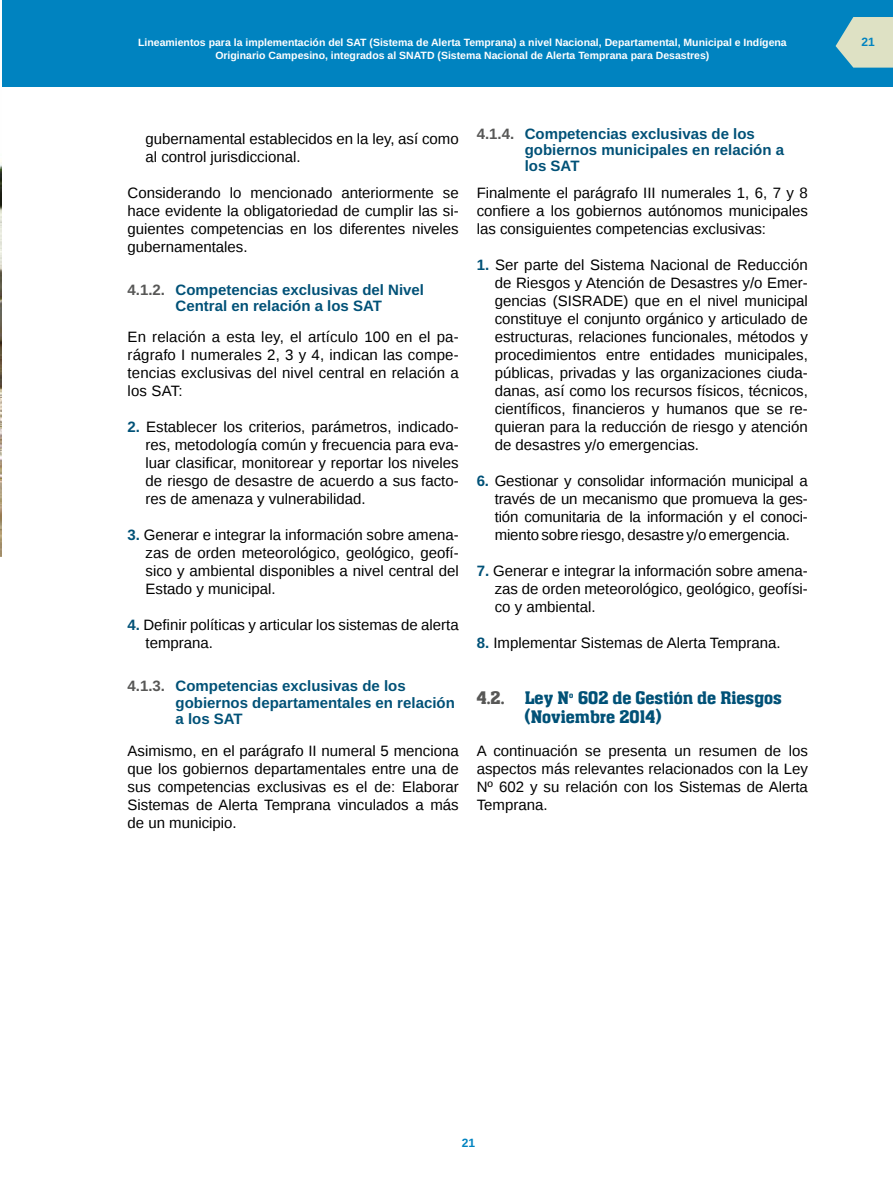
<style>
.page{position:relative;width:893px;height:1191px;background:#fff}
.page>*{position:absolute;margin:0;border:0;box-sizing:border-box;transform-origin:0 0}
.titulos_copy{font:18px/19.4px "aka Chen";color:#005177}
.listas{font:15px/18px "Liberation Sans";color:#000;text-align:justify}
.cuerpo{font:15px/18px "Liberation Sans";color:#000;text-align:justify}
.subtitulos{font:700 15px/16.2px "Liberation Sans";color:#005177}
.t1{font:700 12px "Liberation Sans";color:#0083c0}
.t2{font:700 10.5px/12.6px "Liberation Sans";color:#fff;text-align:center}
.s1{color:#575756}
.s2{font-weight:700;color:#005177}
</style>
<div class="page">
<div style="left:0;top:0;width:893px;height:87px;background:#0083c0"></div>
<svg style="left:836px;top:17px;width:57px;height:51px;background:#bbd2c3"></svg>
<img style="left:0;top:0;width:1px;height:556px">
<p class="t2" style="left:138px;top:36px;width:650px">Lineamientos para la implementación del SAT (Sistema de Alerta Temprana) a nivel Nacional, Departamental, Municipal e Indígena<br>Originario Campesino, integrados al SNATD (Sistema Nacional de Alerta Temprana para Desastres)</p>
<p class="t1" style="left:862px;top:34px;width:15px">21</p>
<p class="listas" style="left:146px;top:130px;width:315px">gubernamental establecidos en la ley, así como al control jurisdiccional.</p>
<p class="cuerpo" style="left:128px;top:184px;width:333px">Considerando lo mencionado anteriormente se hace evidente la obligatoriedad de cumplir las si&shy;guientes competencias en los diferentes niveles gubernamentales.</p>
<p class="subtitulos" style="left:128px;top:282px;width:298px;text-align:center"><span class="s1">4.1.2.</span> Competencias exclusivas del Nivel<br>Central en relación a los SAT</p>
<p class="cuerpo" style="left:128px;top:328px;width:333px">En relación a esta ley, el artículo 100 en el pa&shy;rágrafo I numerales 2, 3 y 4, indican las compe&shy;tencias exclusivas del nivel central en relación a los SAT:</p>
<p class="listas" style="left:146px;top:418px;width:315px;text-indent:-18px"><span class="s2">2.</span> Establecer los criterios, parámetros, indicado&shy;res, metodología común y frecuencia para eva&shy;luar clasificar, monitorear y reportar los niveles de riesgo de desastre de acuerdo a sus facto&shy;res de amenaza y vulnerabilidad.</p>
<p class="listas" style="left:146px;top:526px;width:315px;text-indent:-18px"><span class="s2">3.</span> Generar e integrar la información sobre amena&shy;zas de orden meteorológico, geológico, geofí&shy;sico y ambiental disponibles a nivel central del Estado y municipal.</p>
<p class="listas" style="left:146px;top:616px;width:315px;text-indent:-18px"><span class="s2">4.</span> Definir políticas y articular los sistemas de alerta temprana.</p>
<p class="subtitulos" style="left:176px;top:678px;width:281px;text-indent:-48px"><span class="s1">4.1.3.</span> Competencias exclusivas de los gobiernos departamentales en relación a los SAT</p>
<p class="cuerpo" style="left:128px;top:742px;width:333px">Asimismo, en el parágrafo II numeral 5 menciona que los gobiernos departamentales entre una de sus competencias exclusivas es el de: Elaborar Sistemas de Alerta Temprana vinculados a más de un municipio.</p>
<p class="subtitulos" style="left:525px;top:125px;width:261px;text-indent:-48px"><span class="s1">4.1.4.</span> Competencias exclusivas de los gobiernos municipales en relación a los SAT</p>
<p class="cuerpo" style="left:477px;top:184px;width:333px">Finalmente el parágrafo III numerales 1, 6, 7 y 8 confiere a los gobiernos autónomos municipales las consiguientes competencias exclusivas:</p>
<p class="listas" style="left:495px;top:256px;width:315px;text-indent:-18px"><span class="s2">1.</span> Ser parte del Sistema Nacional de Reducción de Riesgos y Atención de Desastres y/o Emer&shy;gencias (SISRADE) que en el nivel municipal constituye el conjunto orgánico y articulado de estructuras, relaciones funcionales, métodos y procedimientos entre entidades municipales, públicas, privadas y las organizaciones ciuda&shy;danas, así como los recursos físicos, técnicos, científicos, financieros y humanos que se re&shy;quieran para la reducción de riesgo y atención de desastres y/o emergencias.</p>
<p class="listas" style="left:495px;top:472px;width:315px;text-indent:-18px"><span class="s2">6.</span> Gestionar y consolidar información municipal a través de un mecanismo que promueva la ges&shy;tión comunitaria de la información y el conoci&shy;miento sobre riesgo, desastre y/o emergencia.</p>
<p class="listas" style="left:495px;top:562px;width:315px;text-indent:-18px"><span class="s2">7.</span> Generar e integrar la información sobre amena&shy;zas de orden meteorológico, geológico, geofísi&shy;co y ambiental.</p>
<p class="listas" style="left:477px;top:634px;width:306px"><span class="s2">8.</span> Implementar Sistemas de Alerta Temprana.</p>
<p class="titulos_copy" style="left:525px;top:688px;width:259px;text-indent:-48px"><span class="s1">4.2.</span> Ley Nº 602 de Gestión de Riesgos (Noviembre 2014)</p>
<p class="cuerpo" style="left:477px;top:742px;width:333px">A continuación se presenta un resumen de los aspectos más relevantes relacionados con la Ley Nº 602 y su relación con los Sistemas de Alerta Temprana.</p>
<p class="t1" style="left:462px;top:1134px;width:15px">21</p>
</div>
